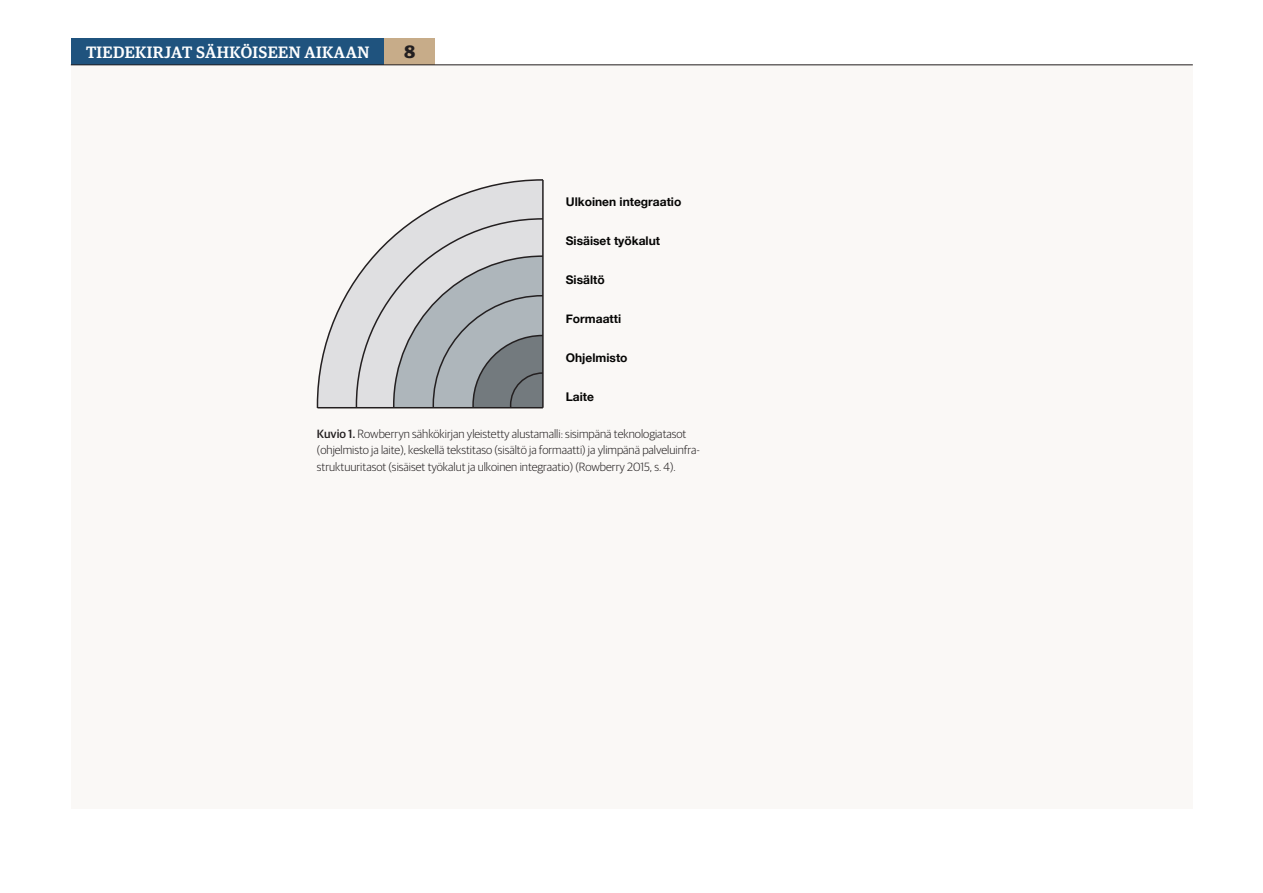
<style>
.page{position:relative;width:1263px;height:893px;background:#fff}
.page>*{position:absolute;margin:0;border:0;box-sizing:border-box;transform-origin:0 0}
.t1{font:700 18px "Guardian Egyp";color:#231f20}
.t2{font:500 16.5px "Guardian Egyp";letter-spacing:.025em;color:#fff}
.t3{font:300 12px/16.5px "Guardian Sans";color:#231f20}
.t4{font:700 12px "Helvetica Neue";color:#050504}
.s1{font-weight:500}
</style>
<div class="page">
<div style="left:71px;top:65px;width:1122px;height:744px;background:#faf8f6"></div>
<div style="left:71px;top:38px;width:313px;height:27px;background:#1f537e"></div>
<div style="left:384px;top:38px;width:51px;height:27px;background:#c7ac89"></div>
<hr style="left:71px;top:65px;width:1122px;height:1px;background:#231f20">
<svg style="left:317px;top:179px;width:226px;height:228px"></svg>
<svg style="left:356px;top:218px;width:186px;height:189px;background:#babec1"></svg>
<hr style="left:542px;top:180px;width:2px;height:228px;background:#231f20">
<hr style="left:317px;top:407px;width:226px;height:1px;background:#231f20">
<h2 class="t2" style="left:86px;top:41px;width:285px">TIEDEKIRJAT SÄHKÖISEEN AIKAAN</h2>
<h1 class="t1" style="left:404px;top:38px;width:13px">8</h1>
<p class="t4" style="left:566px;top:192px;width:117px">Ulkoinen integraatio</p>
<p class="t4" style="left:566px;top:231px;width:96px">Sisäiset työkalut</p>
<p class="t4" style="left:566px;top:270px;width:40px">Sisältö</p>
<p class="t4" style="left:566px;top:309px;width:57px">Formaatti</p>
<p class="t4" style="left:566px;top:348px;width:63px">Ohjelmisto</p>
<p class="t4" style="left:566px;top:387px;width:30px">Laite</p>
<p class="t3" style="left:317px;top:425px;width:385px"><span class="s1">Kuvio 1.</span> Rowberryn sähkökirjan yleistetty alustamalli: sisimpänä teknologiatasot (ohjelmisto ja laite), keskellä tekstitaso (sisältö ja formaatti) ja ylimpänä palveluinfra&shy;struktuuritasot (sisäiset työkalut ja ulkoinen integraatio) (Rowberry 2015, s. 4).</p>
</div>
